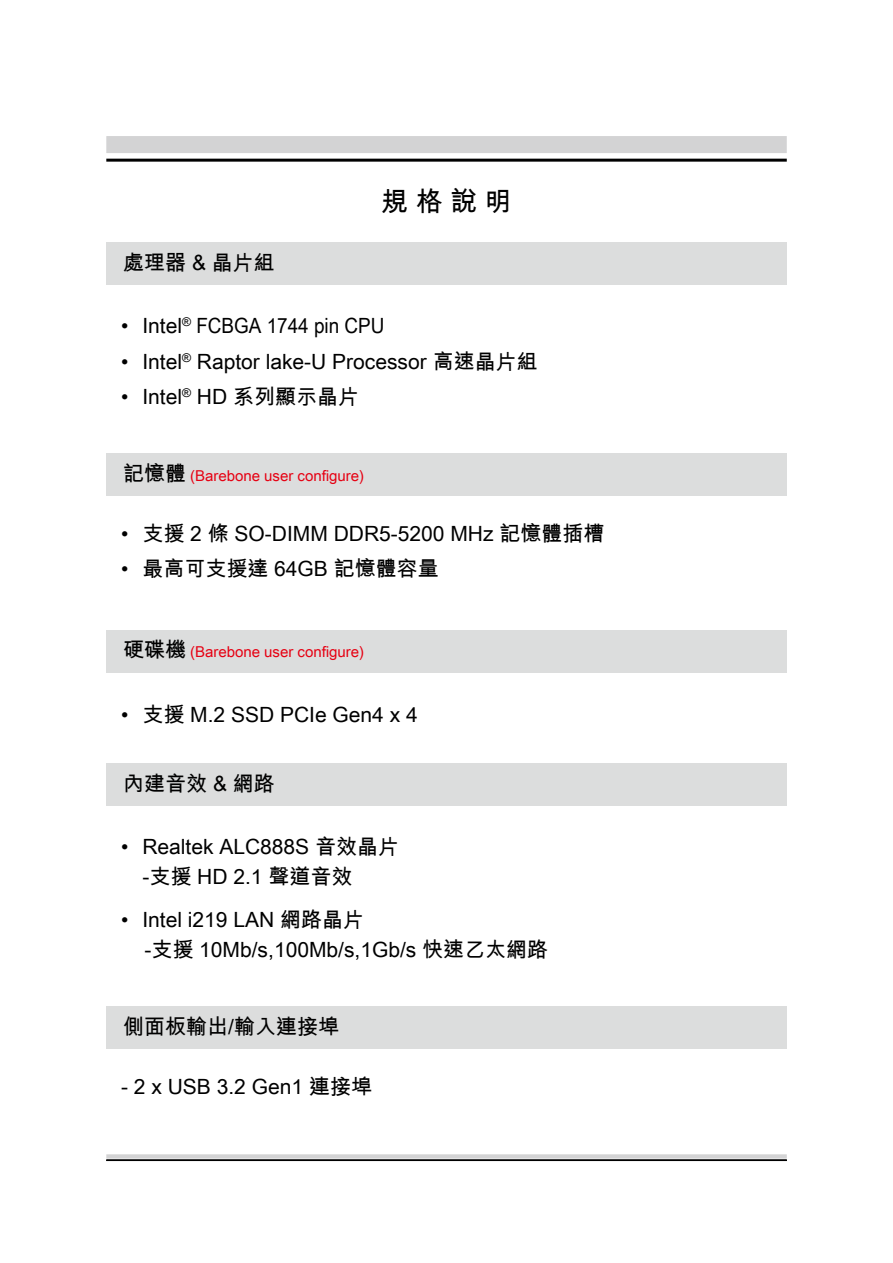
<style>
.page{position:relative;width:893px;height:1263px;background:#fff}
.page>*{position:absolute;margin:0;border:0;box-sizing:border-box;transform-origin:0 0}
.t1{font:27px "Arial Unicode MS";color:#000}
.t2{font:21px/30px "Arial Unicode MS";color:#000}
.t3{font:15px "Arial Unicode MS";color:#e60012}
.s1{font-size:21px;color:#000}
</style>
<div class="page">
<hr style="left:106px;top:159px;width:681px;height:3px;background:#000">
<div style="left:106px;top:136px;width:681px;height:17px;background:#d3d3d4"></div>
<svg style="left:106px;top:1154px;width:681px;height:4px;background:#d6d6d7"></svg>
<div style="left:106px;top:1159px;width:681px;height:2px;background:#000;border:1px solid #000"></div>
<div style="left:106px;top:453px;width:681px;height:43px;background:#dcdddd"></div>
<div style="left:106px;top:1006px;width:681px;height:43px;background:#dcdddd"></div>
<div style="left:106px;top:763px;width:681px;height:43px;background:#dcdddd"></div>
<div style="left:106px;top:630px;width:681px;height:42px;background:#dcdddd"></div>
<div style="left:106px;top:243px;width:681px;height:42px;background:#dcdddd"></div>
<p class="t2" style="left:123px;top:247px;width:153px">處理器 &amp; 晶片組</p>
<p class="t1" style="left:381px;top:182px;width:132px">規 格 說 明</p>
<p class="t2" style="left:121px;top:311px;width:265px">• Intel<sup>®</sup> FCBGA 1744 pin CPU</p>
<p class="t2" style="left:121px;top:346px;width:418px">• Intel<sup>®</sup> Raptor lake-U Processor 高速晶片組</p>
<p class="t2" style="left:121px;top:381px;width:239px">• Intel<sup>®</sup> HD 系列顯示晶片</p>
<p class="t3" style="left:123px;top:465px;width:242px"><span class="s1">記憶體</span> (Barebone user configure)</p>
<p class="t2" style="left:121px;top:518px;width:485px">• 支援 2 條 SO-DIMM DDR5-5200 MHz 記憶體插槽</p>
<p class="t2" style="left:121px;top:553px;width:319px">• 最高可支援達 64GB 記憶體容量</p>
<p class="t3" style="left:123px;top:641px;width:242px"><span class="s1">硬碟機</span> (Barebone user configure)</p>
<p class="t2" style="left:121px;top:699px;width:298px">• 支援 M.2 SSD PCIe Gen4 x 4</p>
<p class="t2" style="left:123px;top:768px;width:153px">內建音效 &amp; 網路</p>
<p class="t2" style="left:142px;top:831px;width:258px;text-indent:-21px">• Realtek ALC888S 音效晶片-支援 HD 2.1 聲道音效</p>
<p class="t2" style="left:144px;top:904px;width:405px;text-indent:-23px">• Intel i219 LAN 網路晶片<br>-支援 10Mb/s,100Mb/s,1Gb/s 快速乙太網路</p>
<p class="t2" style="left:123px;top:1011px;width:217px">側面板輸出/輸入連接埠</p>
<p class="t2" style="left:121px;top:1071px;width:252px">- 2 x USB 3.2 Gen1 連接埠</p>
</div>
